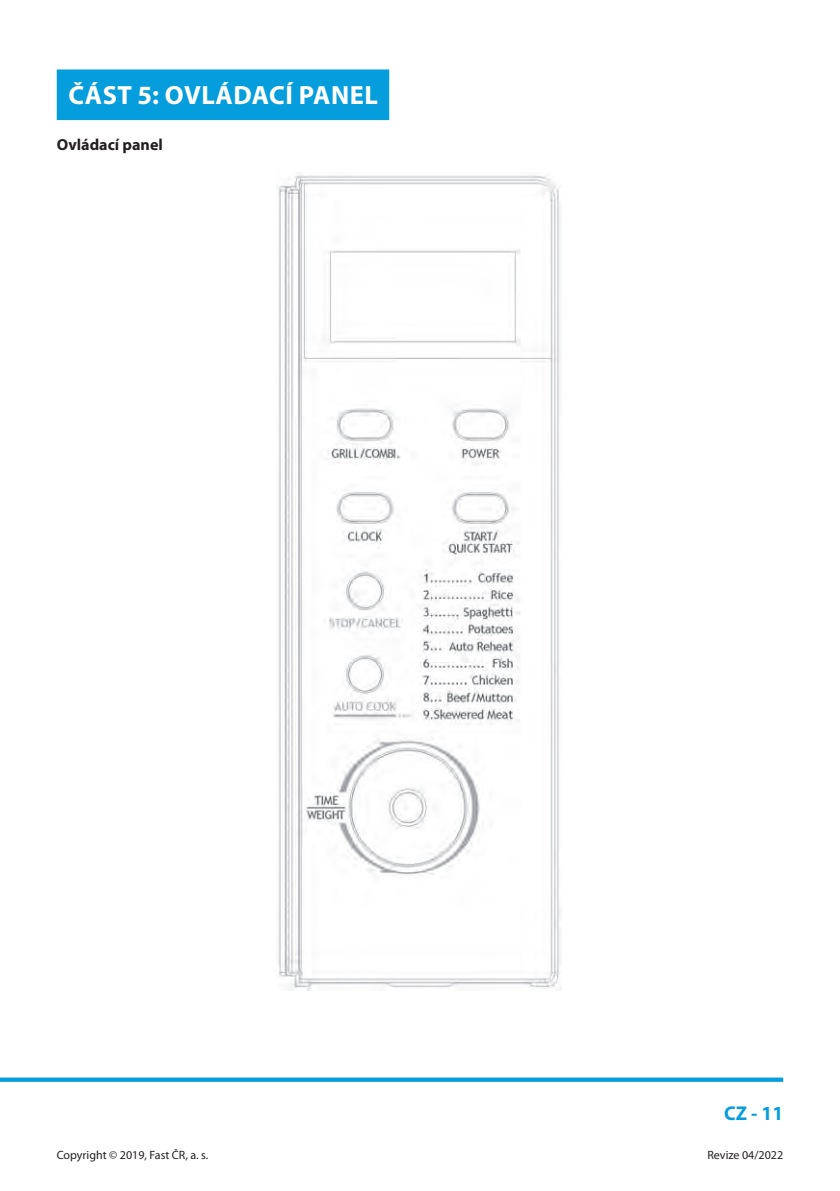
<style>
.page{position:relative;width:840px;height:1191px;background:#fff}
.page>*{position:absolute;margin:0;border:0;box-sizing:border-box;transform-origin:0 0}
.Nadpis_13_2{font:700 26.4px "Myriad Pro";letter-spacing:.02em;color:#fff}
.t1{font:700 20px "Myriad Pro";color:#069ddc}
.Základný_8{font:700 16px "Myriad Pro";color:#231f20}
.t2{font:12px "Myriad Pro";color:#231f20}
</style>
<div class="page">
<svg style="left:1px;top:1077px;width:781px;height:4px;background:#29aae0"></svg>
<div style="left:57px;top:69px;width:332px;height:51px;background:#069ddc"></div>
<img style="left:278px;top:173px;width:282px;height:817px">
<p class="Nadpis_13_2" style="left:68px;top:77px;width:311px">ČÁST 5: OVLÁDACÍ PANEL</p>
<p class="Základný_8" style="left:57px;top:135px;width:108px">Ovládací panel</p>
<h2 class="t1" style="left:723px;top:1099px;width:60px">CZ - 11</h2>
<p class="t2" style="left:57px;top:1147px;width:153px">Copyright © 2019, Fast ČR, a. s.</p>
<p class="t2" style="left:707px;top:1147px;width:77px">Revize 04/2022</p>
</div>
